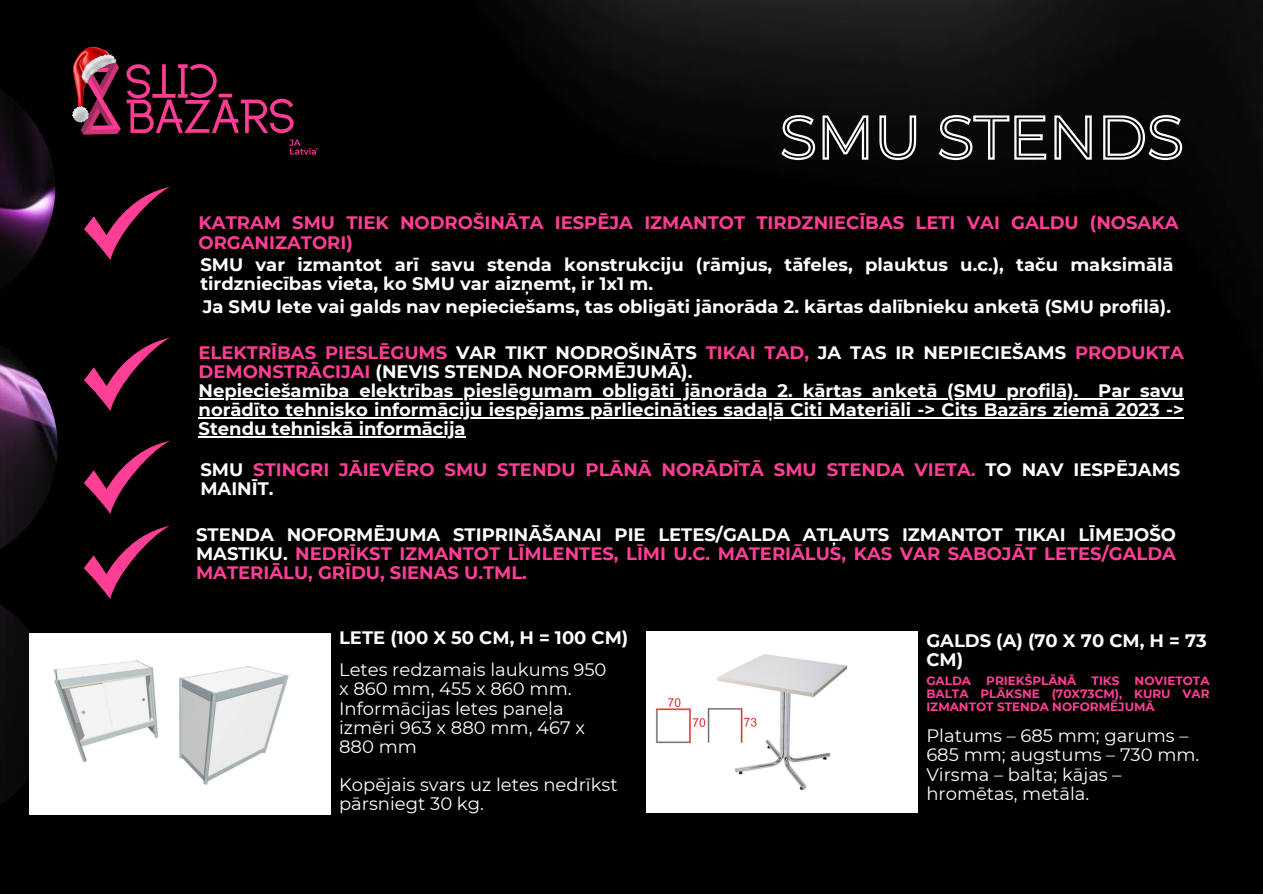
<style>
.page{position:relative;width:1263px;height:894px;background:#fff}
.page>*{position:absolute;margin:0;border:0;box-sizing:border-box;transform-origin:0 0}
.t1{font:700 18px/19px "Montserrat";color:#fcfffa}
.t2{font:700 18px/19px "Montserrat";color:#ff3e95}
.t3{font:18px/19px "Montserrat";color:#fcfffa}
.t4{font:700 12px/13px "Montserrat";color:#ff3e95;text-align:justify}
.s1{color:#ff3e95}
.s2{color:#fcfffa}
</style>
<div class="page">
<img style="left:0;top:0;width:1263px;height:893px">
<img style="left:23px;top:12px;width:322px;height:181px">
<img style="left:73px;top:47px;width:43px;height:75px">
<img style="left:0;top:69px;width:58px;height:754px">
<svg style="left:780px;top:114px;width:403px;height:47px;background:#434442"></svg>
<hr style="left:199px;top:398px;width:879px;height:1px;background:#fcfffa">
<svg style="left:1078px;top:398px;width:20px;height:1px"></svg>
<hr style="left:1098px;top:398px;width:86px;height:1px;background:#fcfffa">
<hr style="left:199px;top:417px;width:985px;height:1px;background:#fcfffa">
<hr style="left:199px;top:436px;width:267px;height:1px;background:#fcfffa">
<svg style="left:84px;top:187px;width:86px;height:73px;background:#330c1d"></svg>
<svg style="left:84px;top:337px;width:86px;height:74px;background:#320c1d"></svg>
<svg style="left:84px;top:440px;width:86px;height:73px;background:#330c1d"></svg>
<img style="left:29px;top:633px;width:302px;height:181px">
<img style="left:647px;top:631px;width:271px;height:181px">
<img style="left:652px;top:694px;width:107px;height:54px">
<svg style="left:84px;top:525px;width:86px;height:73px;background:#330c1d"></svg>
<p class="t2" style="left:199px;top:213px;width:981px">KATRAM SMU TIEK NODROŠINĀTA IESPĒJA IZMANTOT TIRDZNIECĪBAS LETI VAI GALDU (NOSAKA<br>ORGANIZATORI)</p>
<p class="t1" style="left:200px;top:255px;width:975px">SMU var izmantot arī savu stenda konstrukciju (rāmjus, tāfeles, plauktus u.c.), taču maksimālā tirdzniecības vieta, ko SMU var aizņemt, ir 1x1 m.</p>
<p class="t1" style="left:203px;top:297px;width:970px">Ja SMU lete vai galds nav nepieciešams, tas obligāti jānorāda 2. kārtas dalībnieku anketā (SMU profilā).</p>
<p class="t1" style="left:199px;top:343px;width:987px"><span class="s1">ELEKTRĪBAS PIESLĒGUMS</span> VAR TIKT NODROŠINĀTS <span class="s1">TIKAI TAD,</span> JA TAS IR NEPIECIEŠAMS <span class="s1">PRODUKTA<br>DEMONSTRĀCIJAI</span> (NEVIS STENDA NOFORMĒJUMĀ).</p>
<p class="t1" style="left:199px;top:381px;width:987px;text-align:justify">Nepieciešamība elektrības pieslēgumam obligāti jānorāda 2. kārtas anketā (SMU profilā). Par savu norādīto tehnisko informāciju iespējams pārliecināties sadaļā Citi Materiāli -&gt; Cits Bazārs ziemā 2023 -&gt; Stendu tehniskā informācija</p>
<p class="t2" style="left:200px;top:459px;width:981px"><span class="s2">SMU</span> STINGRI JĀIEVĒRO SMU STENDU PLĀNĀ NORĀDĪTĀ SMU STENDA VIETA. <span class="s2">TO NAV IESPĒJAMS<br>MAINĪT.</span></p>
<p class="t2" style="left:196px;top:525px;width:981px;text-align:justify"><span class="s2">STENDA NOFORMĒJUMA STIPRINĀŠANAI PIE LETES/GALDA ATĻAUTS IZMANTOT TIKAI LĪMEJOŠO MASTIKU.</span> NEDRĪKST IZMANTOT LĪMLENTES, LĪMI U.C. MATERIĀLUS, KAS VAR SABOJĀT LETES/GALDA MATERIĀLU, GRĪDU, SIENAS U.TML.</p>
<p class="t1" style="left:339px;top:627px;width:291px">LETE (100 X 50 CM, H = 100 CM)</p>
<p class="t1" style="left:926px;top:630px;width:282px">GALDS (A) (70 X 70 CM, H = 73<br>CM)</p>
<p class="t3" style="left:339px;top:660px;width:269px">Letes redzamais laukums 950 x 860 mm, 455 x 860 mm.</p>
<p class="t3" style="left:339px;top:698px;width:247px">Informācijas letes paneļa izmēri 963 x 880 mm, 467 x<br>880 mm</p>
<p class="t3" style="left:339px;top:774px;width:280px">Kopējais svars uz letes nedrīkst pārsniegt 30 kg.</p>
<p class="t4" style="left:926px;top:674px;width:46px">GALDA</p>
<p class="t4" style="left:986px;top:674px;width:92px">PRIEKŠPLĀNĀ</p>
<p class="t4" style="left:1092px;top:674px;width:29px">TIKS</p>
<p class="t4" style="left:926px;top:674px;width:285px;text-indent:208px">NOVIETOTA BALTA PLĀKSNE (70X73CM), KURU VAR IZMANTOT STENDA NOFORMĒJUMĀ</p>
<p class="t3" style="left:926px;top:726px;width:274px">Platums – 685 mm; garums –<br>685 mm; augstums – 730 mm.</p>
<p class="t3" style="left:926px;top:764px;width:197px">Virsma – balta; kājas – hromētas, metāla.</p>
</div>
